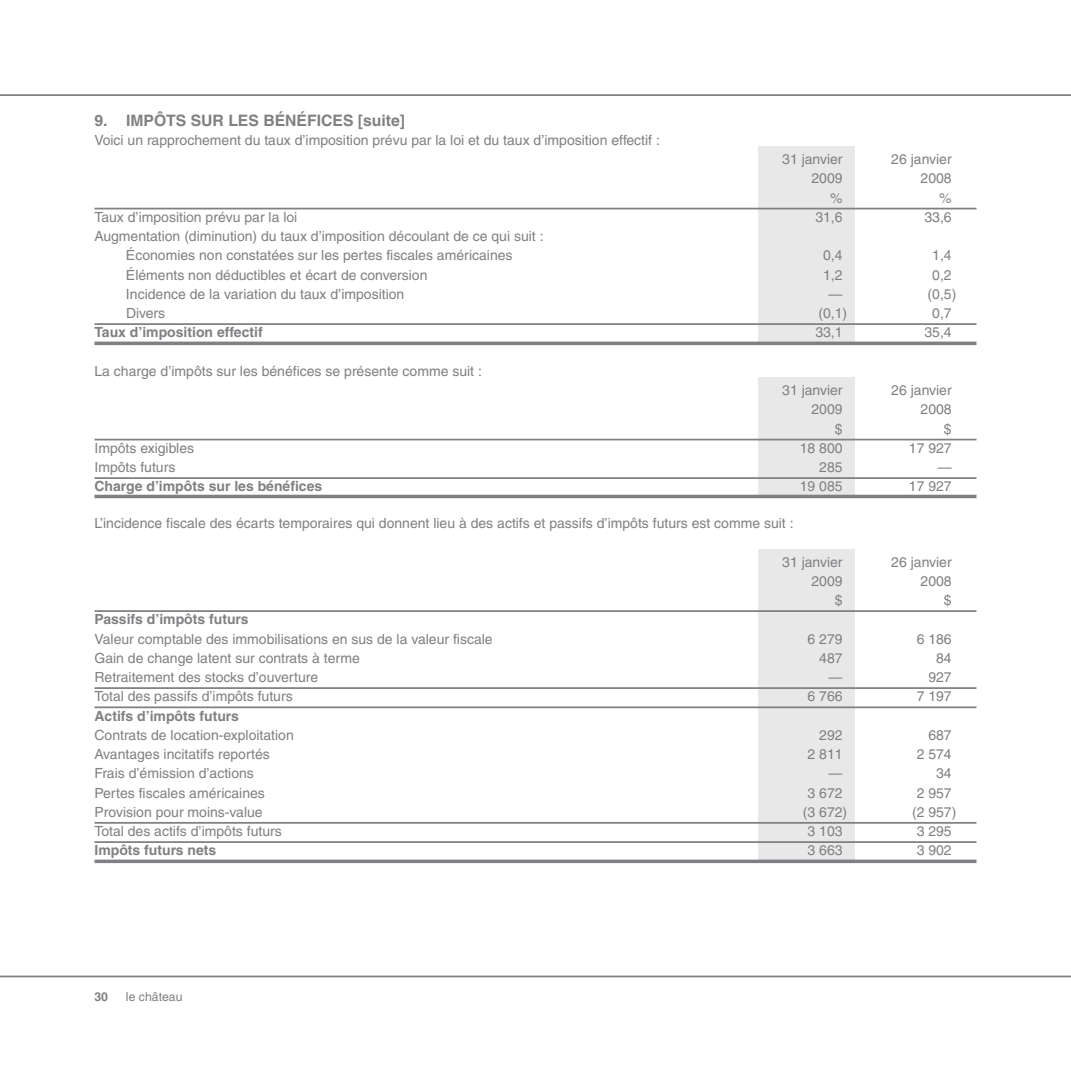
<style>
.page{position:relative;width:1071px;height:1071px;background:#fff}
.page>*{position:absolute;margin:0;border:0;box-sizing:border-box;transform-origin:0 0}
.t1{font:700 15.75px "Helvetica";color:#807f83}
.t2{font:14px/19.2px "Helvetica";color:#807f83;text-align:center}
.t3{font:700 14px "Helvetica";color:#807f83}
.t4{font:12.25px "Helvetica";color:#807f83}
.t5{font:700 12.25px "Helvetica";color:#807f83}
</style>
<div class="page">
<div style="left:758px;top:549px;width:96px;height:312px;background:#e8e8e9"></div>
<hr style="left:0;top:94px;width:1071px;height:2px;background:#807f83">
<hr style="left:0;top:976px;width:1071px;height:1px;background:#807f83">
<div style="left:758px;top:378px;width:96px;height:119px;background:#e8e8e9"></div>
<div style="left:758px;top:146px;width:96px;height:199px;background:#e8e8e9"></div>
<hr style="left:94px;top:208px;width:882px;height:1px;background:#807f83">
<hr style="left:94px;top:323px;width:882px;height:2px;background:#807f83">
<hr style="left:94px;top:342px;width:882px;height:3px;background:#807f83">
<hr style="left:94px;top:439px;width:882px;height:1px;background:#807f83">
<hr style="left:94px;top:477px;width:882px;height:2px;background:#807f83">
<hr style="left:94px;top:495px;width:882px;height:3px;background:#807f83">
<hr style="left:94px;top:610px;width:882px;height:2px;background:#807f83">
<hr style="left:94px;top:687px;width:882px;height:2px;background:#807f83">
<hr style="left:94px;top:706px;width:882px;height:2px;background:#807f83">
<hr style="left:94px;top:822px;width:882px;height:2px;background:#807f83">
<hr style="left:94px;top:841px;width:882px;height:2px;background:#807f83">
<hr style="left:94px;top:860px;width:882px;height:3px;background:#807f83">
<p class="t1" style="left:94px;top:114px;width:312px">9. IMPÔTS SUR LES BÉNÉFICES [suite]</p>
<p class="t2" style="left:94px;top:132px;width:567px">Voici un rapprochement du taux d’imposition prévu par la loi et du taux d’imposition effectif :</p>
<p class="t2" style="left:782px;top:151px;width:62px">31 janvier</p>
<p class="t2" style="left:891px;top:151px;width:62px">26 janvier</p>
<p class="t2" style="left:811px;top:170px;width:33px">2009</p>
<p class="t2" style="left:921px;top:170px;width:33px">2008</p>
<p class="t2" style="left:830px;top:189px;width:14px">%</p>
<p class="t2" style="left:939px;top:189px;width:14px">%</p>
<p class="t2" style="left:94px;top:209px;width:204px">Taux d’imposition prévu par la loi</p>
<p class="t2" style="left:815px;top:209px;width:29px">31,6</p>
<p class="t2" style="left:924px;top:209px;width:29px">33,6</p>
<p class="t2" style="left:94px;top:228px;width:451px">Augmentation (diminution) du taux d’imposition découlant de ce qui suit :<br>Économies non constatées sur les pertes fiscales américaines</p>
<p class="t2" style="left:823px;top:247px;width:21px">0,4</p>
<p class="t2" style="left:932px;top:247px;width:21px">1,4</p>
<p class="t2" style="left:126px;top:266px;width:303px">Éléments non déductibles et écart de conversion</p>
<p class="t2" style="left:823px;top:266px;width:21px">1,2</p>
<p class="t2" style="left:932px;top:266px;width:21px">0,2</p>
<p class="t2" style="left:126px;top:286px;width:280px">Incidence de la variation du taux d’imposition</p>
<p class="t2" style="left:829px;top:286px;width:15px">—</p>
<p class="t2" style="left:928px;top:286px;width:30px">(0,5)</p>
<p class="t2" style="left:126px;top:305px;width:41px">Divers</p>
<p class="t2" style="left:819px;top:305px;width:30px">(0,1)</p>
<p class="t2" style="left:932px;top:305px;width:21px">0,7</p>
<p class="t3" style="left:94px;top:327px;width:170px">Taux d’imposition effectif</p>
<p class="t2" style="left:815px;top:324px;width:29px">33,1</p>
<p class="t2" style="left:924px;top:324px;width:29px">35,4</p>
<p class="t2" style="left:94px;top:363px;width:389px">La charge d’impôts sur les bénéfices se présente comme suit :</p>
<p class="t2" style="left:782px;top:382px;width:62px">31 janvier</p>
<p class="t2" style="left:891px;top:382px;width:62px">26 janvier</p>
<p class="t2" style="left:811px;top:401px;width:33px">2009</p>
<p class="t2" style="left:921px;top:401px;width:33px">2008</p>
<p class="t2" style="left:835px;top:420px;width:9px">$</p>
<p class="t2" style="left:944px;top:420px;width:9px">$</p>
<p class="t2" style="left:94px;top:440px;width:101px">Impôts exigibles</p>
<p class="t2" style="left:800px;top:440px;width:44px">18 800</p>
<p class="t2" style="left:909px;top:440px;width:44px">17 927</p>
<p class="t2" style="left:94px;top:459px;width:82px">Impôts futurs</p>
<p class="t2" style="left:819px;top:459px;width:25px">285</p>
<p class="t2" style="left:938px;top:459px;width:15px">—</p>
<p class="t3" style="left:94px;top:481px;width:229px">Charge d’impôts sur les bénéfices</p>
<p class="t2" style="left:800px;top:478px;width:44px">19 085</p>
<p class="t2" style="left:909px;top:478px;width:44px">17 927</p>
<p class="t2" style="left:94px;top:515px;width:701px">L’incidence fiscale des écarts temporaires qui donnent lieu à des actifs et passifs d’impôts futurs est comme suit :</p>
<p class="t2" style="left:782px;top:553px;width:62px">31 janvier</p>
<p class="t2" style="left:891px;top:553px;width:62px">26 janvier</p>
<p class="t2" style="left:811px;top:573px;width:33px">2009</p>
<p class="t2" style="left:921px;top:573px;width:33px">2008</p>
<p class="t2" style="left:835px;top:592px;width:9px">$</p>
<p class="t2" style="left:944px;top:592px;width:9px">$</p>
<p class="t3" style="left:94px;top:614px;width:156px">Passifs d’impôts futurs</p>
<p class="t2" style="left:94px;top:630px;width:400px">Valeur comptable des immobilisations en sus de la valeur fiscale</p>
<p class="t2" style="left:808px;top:630px;width:37px">6 279</p>
<p class="t2" style="left:917px;top:630px;width:37px">6 186</p>
<p class="t2" style="left:94px;top:650px;width:267px">Gain de change latent sur contrats à terme</p>
<p class="t2" style="left:819px;top:650px;width:25px">487</p>
<p class="t2" style="left:936px;top:650px;width:17px">84</p>
<p class="t2" style="left:94px;top:669px;width:225px">Retraitement des stocks d’ouverture</p>
<p class="t2" style="left:829px;top:669px;width:15px">—</p>
<p class="t2" style="left:928px;top:669px;width:25px">927</p>
<p class="t2" style="left:94px;top:688px;width:200px">Total des passifs d’impôts futurs</p>
<p class="t2" style="left:808px;top:688px;width:37px">6 766</p>
<p class="t2" style="left:917px;top:688px;width:37px">7 197</p>
<p class="t3" style="left:94px;top:710px;width:146px">Actifs d’impôts futurs</p>
<p class="t2" style="left:94px;top:727px;width:201px">Contrats de location-exploitation</p>
<p class="t2" style="left:819px;top:727px;width:25px">292</p>
<p class="t2" style="left:928px;top:727px;width:25px">687</p>
<p class="t2" style="left:94px;top:746px;width:177px">Avantages incitatifs reportés</p>
<p class="t2" style="left:808px;top:746px;width:37px">2 811</p>
<p class="t2" style="left:917px;top:746px;width:37px">2 574</p>
<p class="t2" style="left:94px;top:765px;width:161px">Frais d’émission d’actions</p>
<p class="t2" style="left:829px;top:765px;width:15px">—</p>
<p class="t2" style="left:936px;top:765px;width:17px">34</p>
<p class="t2" style="left:94px;top:784px;width:172px">Pertes fiscales américaines</p>
<p class="t2" style="left:808px;top:784px;width:37px">3 672</p>
<p class="t2" style="left:917px;top:784px;width:37px">2 957</p>
<p class="t2" style="left:94px;top:804px;width:170px">Provision pour moins-value</p>
<p class="t2" style="left:803px;top:804px;width:46px">(3 672)</p>
<p class="t2" style="left:912px;top:804px;width:46px">(2 957)</p>
<p class="t2" style="left:94px;top:823px;width:189px">Total des actifs d’impôts futurs</p>
<p class="t2" style="left:808px;top:823px;width:37px">3 103</p>
<p class="t2" style="left:917px;top:823px;width:37px">3 295</p>
<p class="t3" style="left:94px;top:845px;width:123px">Impôts futurs nets</p>
<p class="t2" style="left:808px;top:842px;width:37px">3 663</p>
<p class="t2" style="left:917px;top:842px;width:37px">3 902</p>
<p class="t5" style="left:94px;top:992px;width:15px">30</p>
<p class="t4" style="left:126px;top:992px;width:58px">le château</p>
</div>
